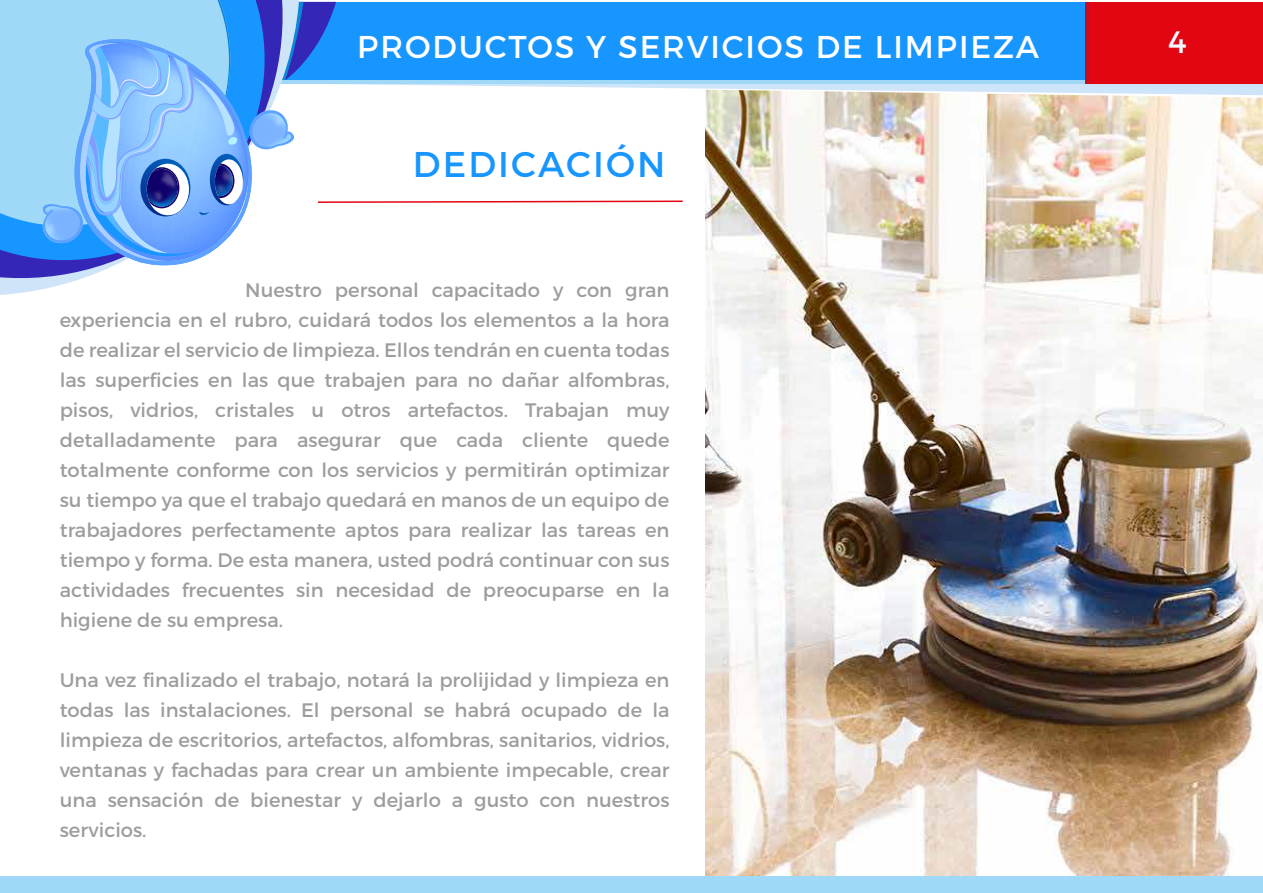
<style>
.page{position:relative;width:1263px;height:893px;background:#fff}
.page>*{position:absolute;margin:0;border:0;box-sizing:border-box;transform-origin:0 0}
.t1{font:35.7px "Montserrat";letter-spacing:.06em;color:#1896ff}
.t2{font:31.5px "Montserrat";letter-spacing:.06em;color:#fff}
.t3{font:30.9px "Montserrat";color:#f4f7ff}
.t4{font:19.5px/30px "Montserrat";color:#9d9d9c;text-align:justify}
</style>
<div class="page">
<img style="left:705px;top:98px;width:558px;height:778px">
<svg style="left:684px;top:84px;width:579px;height:11px;fill:#cee4f8"></svg>
<div style="left:247px;top:2px;width:1016px;height:82px;background:#1896ff"></div>
<div style="left:0;top:876px;width:1263px;height:17px;background:#a0d9f7"></div>
<div style="left:1085px;top:2px;width:178px;height:82px;background:#e20613"></div>
<hr style="left:1085px;top:2px;width:3px;height:82px;background:#c60c1e">
<hr style="left:247px;top:80px;width:838px;height:4px;background:#a0d9f7">
<img style="left:0;top:276px;width:89px;height:11px">
<svg style="left:0;top:0;width:684px;height:276px"></svg>
<h2 class="t2" style="left:357px;top:27px;width:683px">PRODUCTOS Y SERVICIOS DE LIMPIEZA</h2>
<h3 class="t3" style="left:1168px;top:23px;width:20px">4</h3>
<h1 class="t1" style="left:413px;top:142px;width:254px">DEDICACIÓN</h1>
<p class="t4" style="left:60px;top:275px;width:611px;text-indent:186px">Nuestro personal capacitado y con gran experiencia en el rubro, cuidará todos los elementos a la hora de realizar el servicio de limpieza. Ellos tendrán en cuenta todas las superficies en las que trabajen para no dañar alfombras, pisos, vidrios, cristales u otros artefactos. Trabajan muy detalladamente para asegurar que cada cliente quede totalmente conforme con los servicios y permitirán optimizar su tiempo ya que el trabajo quedará en manos de un equipo de trabajadores perfectamente aptos para realizar las tareas en tiempo y forma. De esta manera, usted podrá continuar con sus actividades frecuentes sin necesidad de preocuparse en la higiene de su empresa.</p>
<p class="t4" style="left:60px;top:665px;width:611px">Una vez finalizado el trabajo, notará la prolijidad y limpieza en todas las instalaciones. El personal se habrá ocupado de la limpieza de escritorios, artefactos, alfombras, sanitarios, vidrios, ventanas y fachadas para crear un ambiente impecable, crear una sensación de bienestar y dejarlo a gusto con nuestros servicios.</p>
</div>
